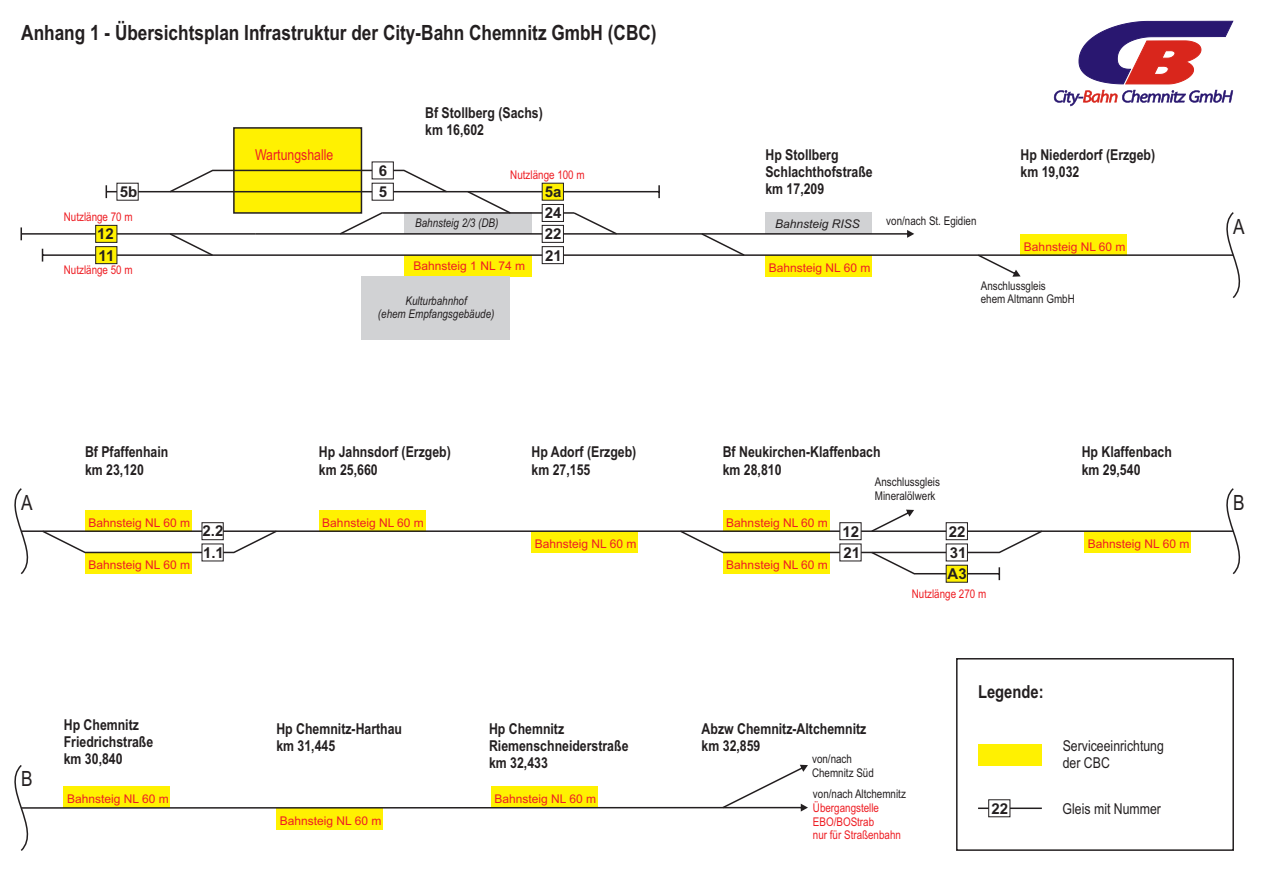
<style>
.page{position:relative;width:1263px;height:893px;background:#fff}
.page>*{position:absolute;margin:0;border:0;box-sizing:border-box;transform-origin:0 0}
.t1{font:700 21px "Arial Narrow";color:#231f20}
.t2{font:21px "Arial Narrow";color:#231f20}
.t3{font:700 18px "Arial Narrow";color:#231f20}
.t4{font:700 15px/17.1px "Arial Narrow";color:#231f20}
.t5{font:15px/17px "Arial Narrow";color:#231f20}
.t6{font:700 15px/21.1px "Arial";color:#231f20}
.t7{font:15px "Arial Narrow";color:#ee1d23}
.t8{font:12px "Arial";color:#ee1d23}
.t9{font:12px/13.6px "Arial Narrow";color:#231f20}
.t10{font:12px/13.6px "Arial Narrow";color:#ee1d23}
.t11{font:italic 12px/13.5px "Arial Narrow";color:#231f20;text-align:center}
.t12{font:italic 12px "Arial";color:#231f20}
</style>
<div class="page">
<hr style="left:978px;top:807px;width:64px;height:2px;background:#231f20">
<div style="left:319px;top:510px;width:106px;height:21px;background:#fff101"></div>
<div style="left:531px;top:531px;width:107px;height:21px;background:#fff101"></div>
<div style="left:1084px;top:531px;width:107px;height:21px;background:#fff101"></div>
<div style="left:978px;top:744px;width:64px;height:22px;background:#fff101"></div>
<div style="left:361px;top:276px;width:149px;height:64px;background:#d1d2d4"></div>
<hr style="left:21px;top:530px;width:1212px;height:2px;background:#231f20">
<svg style="left:21px;top:127px;width:1220px;height:171px"></svg>
<svg style="left:1212px;top:488px;width:29px;height:87px"></svg>
<svg style="left:988px;top:799px;width:23px;height:18px"></svg>
<svg style="left:14px;top:488px;width:264px;height:87px"></svg>
<svg style="left:678px;top:510px;width:366px;height:73px"></svg>
<svg style="left:14px;top:764px;width:794px;height:87px"></svg>
<div style="left:956px;top:658px;width:278px;height:193px;border:1px solid #231f20"></div>
<svg style="left:1054px;top:90px;width:179px;height:16px"></svg>
<svg style="left:1079px;top:21px;width:154px;height:63px"></svg>
<h1 class="t1" style="left:21px;top:24px;width:637px">Anhang 1 - Übersichtsplan Infrastruktur der City-Bahn Chemnitz GmbH (CBC)</h1>
<p class="t7" style="left:255px;top:149px;width:80px">Wartungshalle</p>
<p class="t6" style="left:379px;top:161px;width:10px">6</p>
<p class="t6" style="left:120px;top:182px;width:19px">5b</p>
<p class="t6" style="left:379px;top:182px;width:10px">5</p>
<p class="t4" style="left:425px;top:105px;width:119px">Bf Stollberg (Sachs) km 16,602</p>
<p class="t10" style="left:510px;top:169px;width:76px">Nutzlänge 100 m</p>
<p class="t6" style="left:545px;top:183px;width:18px">5a</p>
<p class="t6" style="left:545px;top:204px;width:18px">24</p>
<p class="t10" style="left:64px;top:211px;width:70px">Nutzlänge 70 m</p>
<p class="t11" style="left:415px;top:217px;width:85px">Bahnsteig 2/3 (DB)</p>
<p class="t6" style="left:97px;top:225px;width:18px">12</p>
<p class="t6" style="left:545px;top:225px;width:18px">22</p>
<p class="t4" style="left:765px;top:148px;width:109px">Hp Stollberg<br>Schlachthofstraße km 17,209</p>
<p class="t4" style="left:1020px;top:148px;width:136px">Hp Niederdorf (Erzgeb) km 19,032</p>
<p class="t12" style="left:775px;top:219px;width:86px">Bahnsteig RISS</p>
<p class="t9" style="left:886px;top:215px;width:92px">von/nach St. Egidien</p>
<p class="t6" style="left:99px;top:246px;width:17px">11</p>
<p class="t6" style="left:545px;top:246px;width:18px">21</p>
<p class="t8" style="left:414px;top:262px;width:113px">Bahnsteig 1 NL 74 m</p>
<p class="t8" style="left:769px;top:263px;width:103px">Bahnsteig NL 60 m</p>
<p class="t10" style="left:64px;top:264px;width:70px">Nutzlänge 50 m</p>
<p class="t11" style="left:378px;top:295px;width:118px">Kulturbahnhof<br>(ehem Empfangsgebäude)</p>
<p class="t8" style="left:1024px;top:242px;width:103px">Bahnsteig NL 60 m</p>
<p class="t9" style="left:981px;top:280px;width:96px">Anschlussgleis<br>ehem Altmann GmbH</p>
<h1 class="t2" style="left:1233px;top:219px;width:13px">A</h1>
<h1 class="t2" style="left:21px;top:495px;width:13px">A</h1>
<p class="t4" style="left:85px;top:445px;width:85px">Bf Pfaffenhain km 23,120</p>
<p class="t4" style="left:723px;top:445px;width:159px">Bf Neukirchen-Klaffenbach km 28,810</p>
<p class="t4" style="left:319px;top:445px;width:133px">Hp Jahnsdorf (Erzgeb) km 25,660</p>
<p class="t4" style="left:531px;top:445px;width:106px">Hp Adorf (Erzgeb) km 27,155</p>
<p class="t4" style="left:1082px;top:445px;width:92px">Hp Klaffenbach km 29,540</p>
<p class="t9" style="left:875px;top:476px;width:67px">Anschlussgleis<br>Mineralölwerk</p>
<p class="t8" style="left:88px;top:518px;width:103px">Bahnsteig NL 60 m</p>
<p class="t8" style="left:322px;top:518px;width:103px">Bahnsteig NL 60 m</p>
<p class="t8" style="left:726px;top:518px;width:103px">Bahnsteig NL 60 m</p>
<p class="t8" style="left:535px;top:539px;width:103px">Bahnsteig NL 60 m</p>
<p class="t8" style="left:1088px;top:539px;width:103px">Bahnsteig NL 60 m</p>
<p class="t6" style="left:203px;top:522px;width:22px">2.2</p>
<p class="t6" style="left:842px;top:522px;width:18px">12</p>
<p class="t6" style="left:949px;top:522px;width:18px">22</p>
<p class="t6" style="left:203px;top:543px;width:22px">1.1</p>
<p class="t6" style="left:843px;top:543px;width:18px">21</p>
<p class="t6" style="left:947px;top:543px;width:21px">31<br>A3</p>
<p class="t8" style="left:88px;top:561px;width:103px">Bahnsteig NL 60 m</p>
<p class="t8" style="left:726px;top:561px;width:103px">Bahnsteig NL 60 m</p>
<p class="t10" style="left:912px;top:588px;width:76px">Nutzlänge 270 m</p>
<h1 class="t2" style="left:21px;top:771px;width:13px">B</h1>
<p class="t4" style="left:64px;top:717px;width:91px">Hp Chemnitz<br>Friedrichstraße km 30,840</p>
<p class="t4" style="left:276px;top:721px;width:127px">Hp Chemnitz-Harthau km 31,445</p>
<p class="t4" style="left:489px;top:721px;width:141px">Hp Chemnitz<br>Riemenschneiderstraße km 32,433</p>
<p class="t4" style="left:702px;top:721px;width:166px">Abzw Chemnitz-Altchemnitz km 32,859</p>
<p class="t9" style="left:812px;top:753px;width:63px">von/nach<br>Chemnitz Süd</p>
<p class="t8" style="left:67px;top:794px;width:103px">Bahnsteig NL 60 m</p>
<p class="t8" style="left:280px;top:816px;width:103px">Bahnsteig NL 60 m</p>
<p class="t8" style="left:494px;top:794px;width:103px">Bahnsteig NL 60 m</p>
<p class="t9" style="left:813px;top:788px;width:94px">von/nach Altchemnitz</p>
<p class="t10" style="left:813px;top:802px;width:90px">Übergangstelle<br>EBO/BOStrab<br>nur für Straßenbahn</p>
<p class="t3" style="left:978px;top:684px;width:67px">Legende:</p>
<p class="t6" style="left:991px;top:799px;width:18px">22</p>
<p class="t5" style="left:1063px;top:739px;width:103px">Serviceeinrichtung der CBC</p>
<p class="t5" style="left:1063px;top:801px;width:100px">Gleis mit Nummer</p>
<h1 class="t2" style="left:1233px;top:495px;width:13px">B</h1>
</div>
